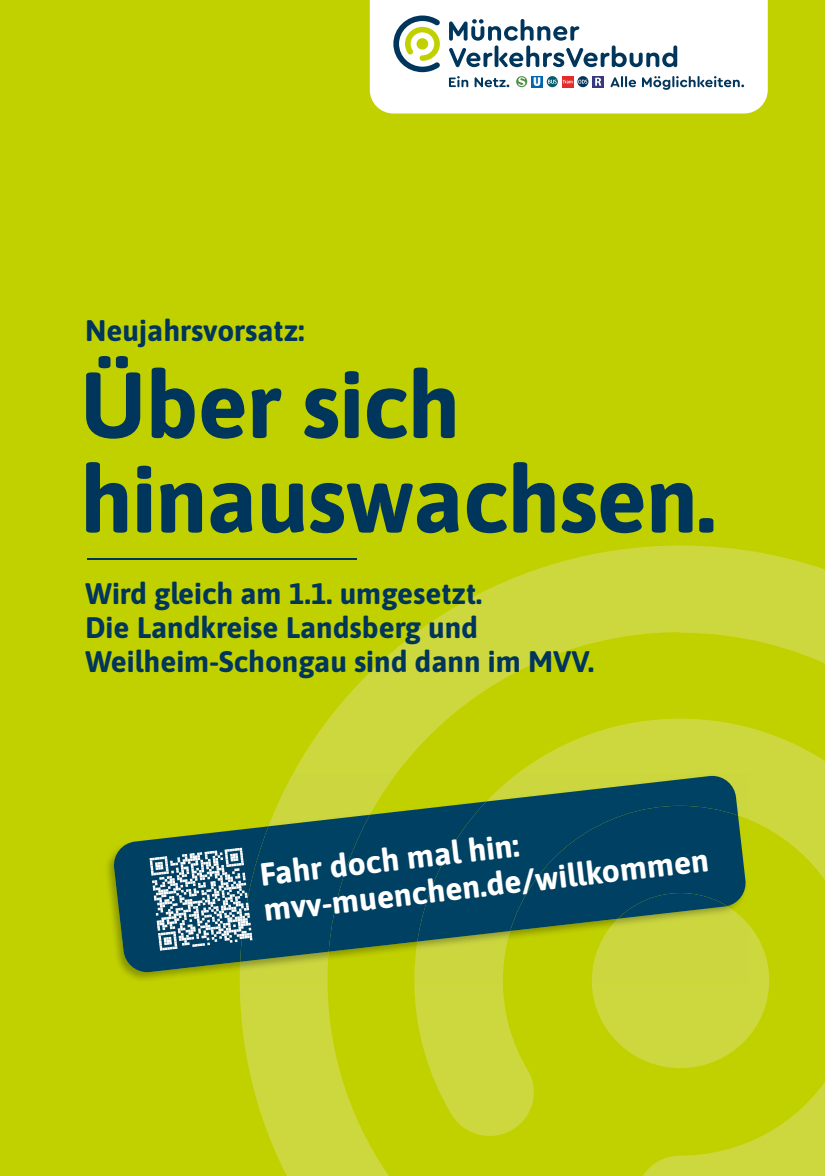
<style>
.page{position:relative;width:825px;height:1176px;background:#fff}
.page>*{position:absolute;margin:0;border:0;box-sizing:border-box;transform-origin:0 0}
.t1{font:700 93.25px/94.5px "Asap";letter-spacing:-.01em;color:#00355c}
.t2{font:700 32.05px/34.7px "Asap";color:#fff}
.t3{font:700 29.7px/33.9px "Asap";color:#00355c}
</style>
<div class="page">
<div style="left:0;top:0;width:824px;height:1175px;background:#c1d100"></div>
<svg style="left:240px;top:545px;width:584px;height:630px"></svg>
<img style="left:396px;top:773px;width:29px;height:28px">
<img style="left:425px;top:773px;width:61px;height:2px">
<img style="left:746px;top:819px;width:2px;height:73px">
<img style="left:110px;top:854px;width:3px;height:6px">
<img style="left:510px;top:971px;width:81px;height:11px">
<img style="left:396px;top:971px;width:18px;height:11px">
<img style="left:193px;top:971px;width:47px;height:11px">
<img style="left:139px;top:971px;width:54px;height:10px">
<img style="left:486px;top:773px;width:103px;height:2px">
<img style="left:589px;top:773px;width:159px;height:17px">
<img style="left:738px;top:790px;width:10px;height:29px">
<img style="left:414px;top:971px;width:96px;height:11px">
<img style="left:240px;top:773px;width:156px;height:209px">
<svg style="left:113px;top:801px;width:633px;height:170px"></svg>
<svg style="left:417px;top:775px;width:321px;height:166px;background:#1d5758"></svg>
<svg style="left:149px;top:810px;width:223px;height:151px;background:#396c6a"></svg>
<div style="left:370px;top:0;width:397px;height:113px;background:#fff"></div>
<svg style="left:393px;top:16px;width:47px;height:56px"></svg>
<svg style="left:562px;top:76px;width:11px;height:11px"></svg>
<svg style="left:562px;top:80px;width:10px;height:3px"></svg>
<svg style="left:546px;top:76px;width:12px;height:11px"></svg>
<svg style="left:548px;top:80px;width:8px;height:4px"></svg>
<svg style="left:577px;top:76px;width:11px;height:11px"></svg>
<svg style="left:578px;top:80px;width:9px;height:4px"></svg>
<svg style="left:516px;top:76px;width:11px;height:11px"></svg>
<svg style="left:518px;top:77px;width:7px;height:9px"></svg>
<svg style="left:531px;top:76px;width:11px;height:11px"></svg>
<svg style="left:534px;top:78px;width:6px;height:8px"></svg>
<svg style="left:592px;top:76px;width:11px;height:11px"></svg>
<svg style="left:595px;top:78px;width:6px;height:8px"></svg>
<svg style="left:449px;top:19px;width:228px;height:48px;background:#bcc9d4"></svg>
<svg style="left:449px;top:76px;width:19px;height:11px"></svg>
<svg style="left:474px;top:77px;width:35px;height:10px"></svg>
<svg style="left:610px;top:76px;width:26px;height:11px"></svg>
<svg style="left:642px;top:76px;width:102px;height:14px"></svg>
<hr style="left:87px;top:558px;width:270px;height:2px;background:#00355c">
<svg style="left:591px;top:892px;width:234px;height:284px"></svg>
<p class="t3" style="left:85px;top:312px;width:221px">Neujahrsvorsatz:</p>
<h1 class="t1" style="left:80px;top:353px;width:637px">Über sich hinauswachsen.</h1>
<p class="t3" style="left:85px;top:575px;width:510px">Wird gleich am 1.1. umgesetzt.<br>Die Landkreise Landsberg und<br>Weilheim-Schongau sind dann im MVV.</p>
<p class="t2" style="left:258px;top:854px;width:449px;rotate:-6deg">Fahr doch mal hin: mvv-muenchen.de/willkommen</p>
</div>
